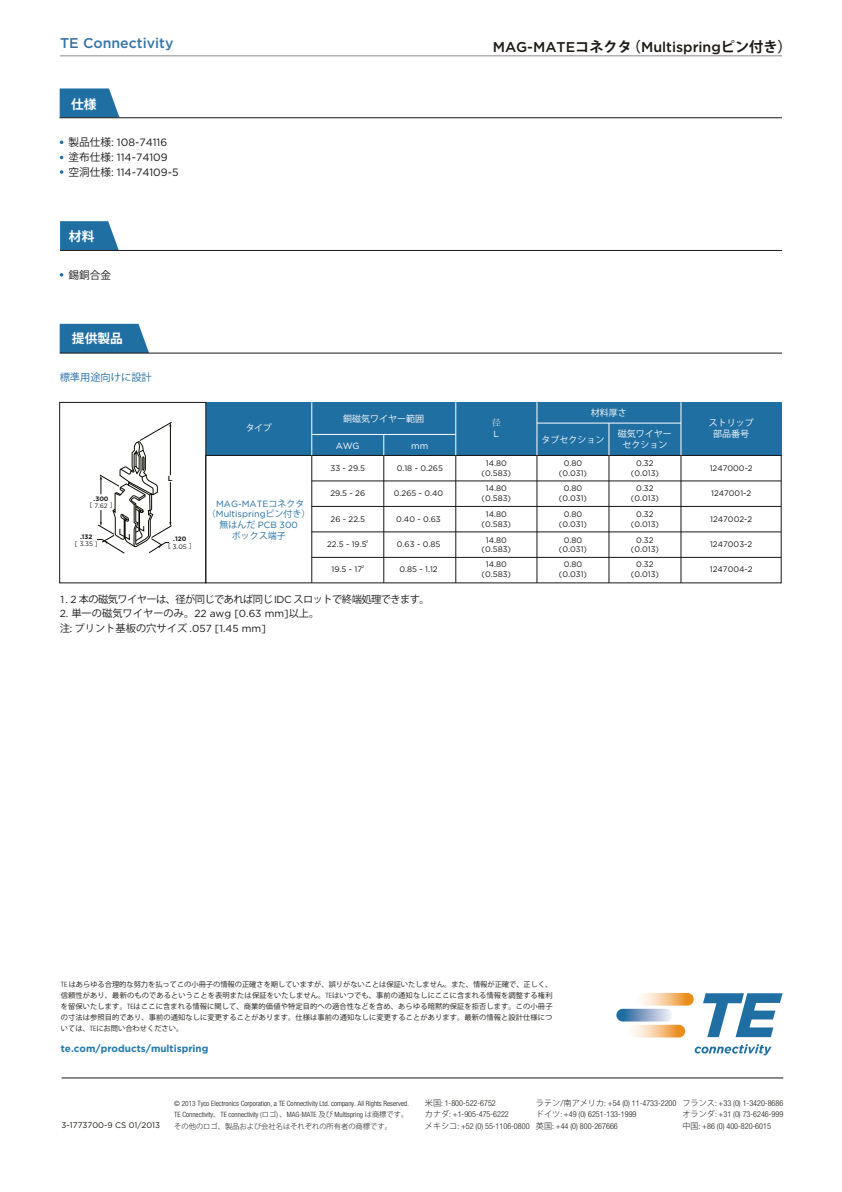
<style>
.page{position:relative;width:842px;height:1192px;background:#fff}
.page>*{position:absolute;margin:0;border:0;box-sizing:border-box;transform-origin:0 0}
.t1{font:500 14.15px "Gotham";color:#1c1813}
.t2{font:500 14.15px "Gotham";color:#3573a5}
.t3{font:700 12.75px "Koz Go Pro";color:#fff}
.t4{font:10.6px/15.1px "Gotham";color:#181716}
.t5{font:10.6px "Koz Go Pro";color:#181716}
.t6{font:10.25px "Koz Go Pro";letter-spacing:-.055em;color:#181716}
.t7{font:10.25px "Gotham";color:#181716}
.t8{font:10.25px "Koz Go Pro";color:#181716}
.t9{font:10.25px "Koz Go Pro";color:#1f6da3}
.t10{font:700 9.9px "Gotham";color:#2079aa}
.t11{font:9px/10.8px "Koz Go Pro";color:#fff;text-align:center}
.t12{font:9px/10.8px "Gotham";color:#1f6da3;text-align:center}
.t13{font:9px "Gotham";color:#fff}
.t14{font:9px "Koz Go Pro";color:#1f6da3}
.t15{font:300 9px "Adobe Song Std";color:#fff}
.t16{font:300 condensed 8.15px/11.3px "Helvetica Neue";color:#1b1813}
.t17{font:8.15px "Gotham";color:#1c1913}
.t18{font:8px/9.6px "Gotham";color:#181716;text-align:center}
.t19{font:700 7.45px "Gotham";color:#2a2521}
.t20{font:7.25px/11px "Koz Go Pro";letter-spacing:.01em;color:#1b1813;text-align:justify}
.t21{font:300 condensed 7.25px/11.5px "Helvetica Neue";color:#181716}
.t22{font:300 7.25px "Koz Go Pro";color:#181716}
.t23{font:6.4px "Gotham";color:#181716}
.t24{font:700 6.4px "Gotham";color:#181716}
.t25{font:4px "Gotham";color:#181716}
.s1{font-family:"Koz Go Pro"}
.s2{font-family:"Gotham"}
.s3{font-family:"Koz Go Pro";font-weight:700}
.s4{font-family:"Helvetica Neue";font-weight:300;font-stretch:condensed}
.s5{font-family:"Koz Go Pro";font-stretch:normal}
.s6{font-family:"Koz Go Pro";font-stretch:normal;color:#181716}
</style>
<div class="page">
<svg style="left:638px;top:993px;width:56px;height:13px"></svg>
<svg style="left:629px;top:1025px;width:56px;height:12px"></svg>
<svg style="left:616px;top:1009px;width:56px;height:12px"></svg>
<svg style="left:703px;top:993px;width:79px;height:44px"></svg>
<svg style="left:695px;top:1044px;width:77px;height:11px"></svg>
<hr style="left:60px;top:56px;width:722px;height:1px;background:#8d8a8d">
<svg style="left:60px;top:324px;width:89px;height:29px;background:#2c76a5"></svg>
<hr style="left:60px;top:353px;width:722px;height:1px;background:#1e1916">
<div style="left:206px;top:402px;width:575px;height:53px;background:#206fa2"></div>
<svg style="left:97px;top:422px;width:75px;height:132px"></svg>
<div style="left:206px;top:455px;width:575px;height:128px;border:1px solid #181716"></div>
<hr style="left:312px;top:481px;width:469px;height:1px;background:#181716">
<hr style="left:312px;top:506px;width:469px;height:1px;background:#181716">
<hr style="left:312px;top:532px;width:469px;height:1px;background:#181716">
<hr style="left:312px;top:557px;width:469px;height:1px;background:#181716">
<div style="left:59px;top:402px;width:147px;height:181px;border:1px solid #181716"></div>
<hr style="left:311px;top:455px;width:1px;height:128px;background:#181716">
<hr style="left:311px;top:402px;width:1px;height:53px;background:#fff">
<hr style="left:455px;top:455px;width:1px;height:128px;background:#181716">
<hr style="left:455px;top:402px;width:1px;height:53px;background:#fff">
<hr style="left:383px;top:455px;width:1px;height:128px;background:#181716">
<svg style="left:383px;top:435px;width:1px;height:20px"></svg>
<hr style="left:609px;top:455px;width:1px;height:128px;background:#181716">
<hr style="left:609px;top:423px;width:1px;height:32px;background:#fff">
<hr style="left:312px;top:434px;width:144px;height:1px;background:#fff">
<hr style="left:537px;top:423px;width:144px;height:1px;background:#fff">
<hr style="left:537px;top:455px;width:1px;height:128px;background:#181716">
<hr style="left:537px;top:402px;width:1px;height:53px;background:#fff">
<hr style="left:681px;top:455px;width:1px;height:128px;background:#181716">
<hr style="left:681px;top:402px;width:1px;height:53px;background:#fff">
<svg style="left:60px;top:88px;width:60px;height:30px;background:#387ca8"></svg>
<hr style="left:60px;top:118px;width:722px;height:1px;background:#1e1916">
<svg style="left:60px;top:170px;width:3px;height:4px"></svg>
<svg style="left:60px;top:221px;width:59px;height:29px;background:#367dab"></svg>
<hr style="left:60px;top:250px;width:722px;height:1px;background:#1e1916">
<svg style="left:60px;top:273px;width:3px;height:4px"></svg>
<hr style="left:62px;top:1077px;width:721px;height:1px;background:#181716">
<h1 class="t2" style="left:60px;top:34px;width:115px">TE Connectivity</h1>
<h2 class="t3" style="left:71px;top:96px;width:27px">仕様</h2>
<h3 class="t4" style="left:69px;top:135px;width:111px"><span class="s1">製品仕様</span>: 108-74116<span class="s1">塗布仕様</span>: 114-74109<span class="s1">空洞仕様</span>: 114-74109-5</h3>
<h2 class="t3" style="left:69px;top:228px;width:27px">材料</h2>
<h3 class="t5" style="left:69px;top:268px;width:44px">錫銅合金</h3>
<h2 class="t3" style="left:72px;top:330px;width:52px">提供製品</h2>
<p class="t9" style="left:60px;top:371px;width:94px">標準用途向けに設計</p>
<p class="t24" style="left:94px;top:494px;width:17px">.300</p>
<p class="t23" style="left:90px;top:502px;width:24px">[ 7.62 ]</p>
<p class="t24" style="left:80px;top:532px;width:14px">.132</p>
<p class="t23" style="left:75px;top:540px;width:24px">[ 3.35 ]</p>
<p class="t19" style="left:168px;top:474px;width:6px">L</p>
<p class="t24" style="left:173px;top:535px;width:15px">.120</p>
<p class="t23" style="left:168px;top:542px;width:25px">[ 3.05 ]</p>
<p class="t11" style="left:246px;top:423px;width:28px">タイプ</p>
<p class="t12" style="left:207px;top:498px;width:105px">MAG-MATE<span class="s1">コネクタ（</span>Multispring<span class="s1">ピン付き）無はんだ</span> PCB 300</p>
<p class="t14" style="left:232px;top:530px;width:56px">ボックス端子</p>
<p class="t11" style="left:343px;top:414px;width:82px">銅磁気ワイヤー範囲</p>
<p class="t13" style="left:336px;top:440px;width:25px">AWG</p>
<p class="t18" style="left:330px;top:463px;width:36px">33 - 29.5</p>
<p class="t18" style="left:330px;top:488px;width:36px">29.5 - 26</p>
<p class="t18" style="left:331px;top:514px;width:36px">26 - 22.5</p>
<p class="t18" style="left:327px;top:539px;width:41px">22.5 - 19.5</p>
<p class="t25" style="left:366px;top:539px;width:4px">2</p>
<p class="t18" style="left:331px;top:564px;width:32px">19.5 - 17</p>
<p class="t25" style="left:362px;top:564px;width:4px">2</p>
<p class="t13" style="left:411px;top:440px;width:19px">mm</p>
<p class="t18" style="left:397px;top:463px;width:48px">0.18 - 0.265</p>
<p class="t18" style="left:394px;top:488px;width:51px">0.265 - 0.40</p>
<p class="t18" style="left:396px;top:514px;width:46px">0.40 - 0.63</p>
<p class="t18" style="left:397px;top:539px;width:45px">0.63 - 0.85</p>
<p class="t18" style="left:399px;top:564px;width:40px">0.85 - 1.12</p>
<p class="t6" style="left:61px;top:592px;width:370px"><span class="s2">1 . 2</span> 本の磁気ワイヤーは、径が同じであれば同じ <span class="s2">IDC</span> スロットで終端処理できます。</p>
<p class="t7" style="left:60px;top:607px;width:261px">2. <span class="s1">単一の磁気ワイヤーのみ。</span>22 awg [0.63 mm]<span class="s1">以上。</span></p>
<p class="t8" style="left:60px;top:621px;width:208px">注: プリント基板の穴サイズ <span class="s2">.057 [1.45 mm]</span></p>
<h1 class="t1" style="left:493px;top:38px;width:300px">MAG-MATE<span class="s3">コネクタ（</span>Multispring<span class="s3">ピン付き）</span></h1>
<p class="t15" style="left:492px;top:418px;width:10px">径</p>
<p class="t13" style="left:494px;top:428px;width:7px">L</p>
<p class="t18" style="left:482px;top:458px;width:31px">14.80 (0.583)</p>
<p class="t18" style="left:482px;top:484px;width:31px">14.80 (0.583)</p>
<p class="t18" style="left:482px;top:509px;width:31px">14.80 (0.583)</p>
<p class="t18" style="left:482px;top:535px;width:31px">14.80 (0.583)</p>
<p class="t18" style="left:482px;top:560px;width:31px">14.80 (0.583)</p>
<p class="t11" style="left:591px;top:407px;width:37px">材料厚さ</p>
<p class="t11" style="left:541px;top:434px;width:64px">タブセクション</p>
<p class="t18" style="left:559px;top:458px;width:30px">0.80 (0.031)</p>
<p class="t18" style="left:559px;top:484px;width:30px">0.80 (0.031)</p>
<p class="t18" style="left:559px;top:509px;width:30px">0.80 (0.031)</p>
<p class="t18" style="left:559px;top:535px;width:30px">0.80 (0.031)</p>
<p class="t18" style="left:559px;top:560px;width:30px">0.80 (0.031)</p>
<p class="t11" style="left:618px;top:429px;width:55px">磁気ワイヤーセクション</p>
<p class="t18" style="left:631px;top:458px;width:30px">0.32 (0.013)</p>
<p class="t18" style="left:631px;top:484px;width:30px">0.32 (0.013)</p>
<p class="t18" style="left:631px;top:509px;width:30px">0.32 (0.013)</p>
<p class="t18" style="left:631px;top:535px;width:30px">0.32 (0.013)</p>
<p class="t18" style="left:631px;top:560px;width:30px">0.32 (0.013)</p>
<p class="t11" style="left:709px;top:417px;width:46px">ストリップ部品番号</p>
<p class="t18" style="left:710px;top:463px;width:45px">1247000-2</p>
<p class="t18" style="left:711px;top:488px;width:42px">1247001-2</p>
<p class="t18" style="left:710px;top:514px;width:44px">1247002-2</p>
<p class="t18" style="left:710px;top:539px;width:44px">1247003-2</p>
<p class="t18" style="left:710px;top:564px;width:44px">1247004-2</p>
<p class="t20" style="left:61px;top:979px;width:493px"><span class="s4">TE</span> はあらゆる合理的な努力を払ってこの小冊子の情報の正確さを期していますが、誤りがないことは保証いたしません。また、情報が正確で、正しく、信頼性があり、最新のものであるということを表明または保証をいたしません。<span class="s4">TE</span>はいつでも、事前の通知なしにここに含まれる情報を調整する権利を留保いたします。<span class="s4">TE</span>はここに含まれる情報に関して、商業的価値や特定目的への適合性などを含め、あらゆる暗黙的保証を拒否します。この小冊子の寸法は参照目的であり、事前の通知なしに変更することがあります。仕様は事前の通知なしに変更することがあります。最新の情報と設計仕様については、<span class="s4">TE</span>にお問い合わせください。</p>
<p class="t10" style="left:61px;top:1042px;width:149px">te.com/products/multispring</p>
<p class="t17" style="left:62px;top:1120px;width:100px">3-1773700-9 CS 01/2013</p>
<p class="t21" style="left:174px;top:1097px;width:236px">© 2013 Tyco Electronics Corporation, a TE Connectivity Ltd. company. All Rights Reserved.<br>TE Connectivity<span class="s5">、</span>TE connectivity (<span class="s5">ロゴ</span>) <span class="s5">、</span>MAG-MATE <span class="s5">及び</span> Multispring <span class="s5">は商標です。</span></p>
<p class="t22" style="left:174px;top:1121px;width:219px">その他のロゴ、製品および会社名はそれぞれの所有者の商標です。</p>
<p class="t16" style="left:425px;top:1097px;width:106px"><span class="s6">米国:</span> 1-800-522-6752<br><span class="s6">カナダ:</span> +1-905-475-6222<br><span class="s6">メキシコ:</span> +52 (0) 55-1106-0800</p>
<p class="t16" style="left:536px;top:1097px;width:142px"><span class="s6">ラテン/南アメリカ:</span> +54 (0) 11-4733-2200<span class="s6">ドイツ:</span> +49 (0) 6251-133-1999<br><span class="s6">英国:</span> +44 (0) 800-267666</p>
<p class="t16" style="left:682px;top:1097px;width:102px;text-align:justify"><span class="s6">フランス:</span> +33 (0) 1-3420-8686<span class="s6">オランダ:</span> +31 (0) 73-6246-999<span class="s6">中国:</span> +86 (0) 400-820-6015</p>
</div>
